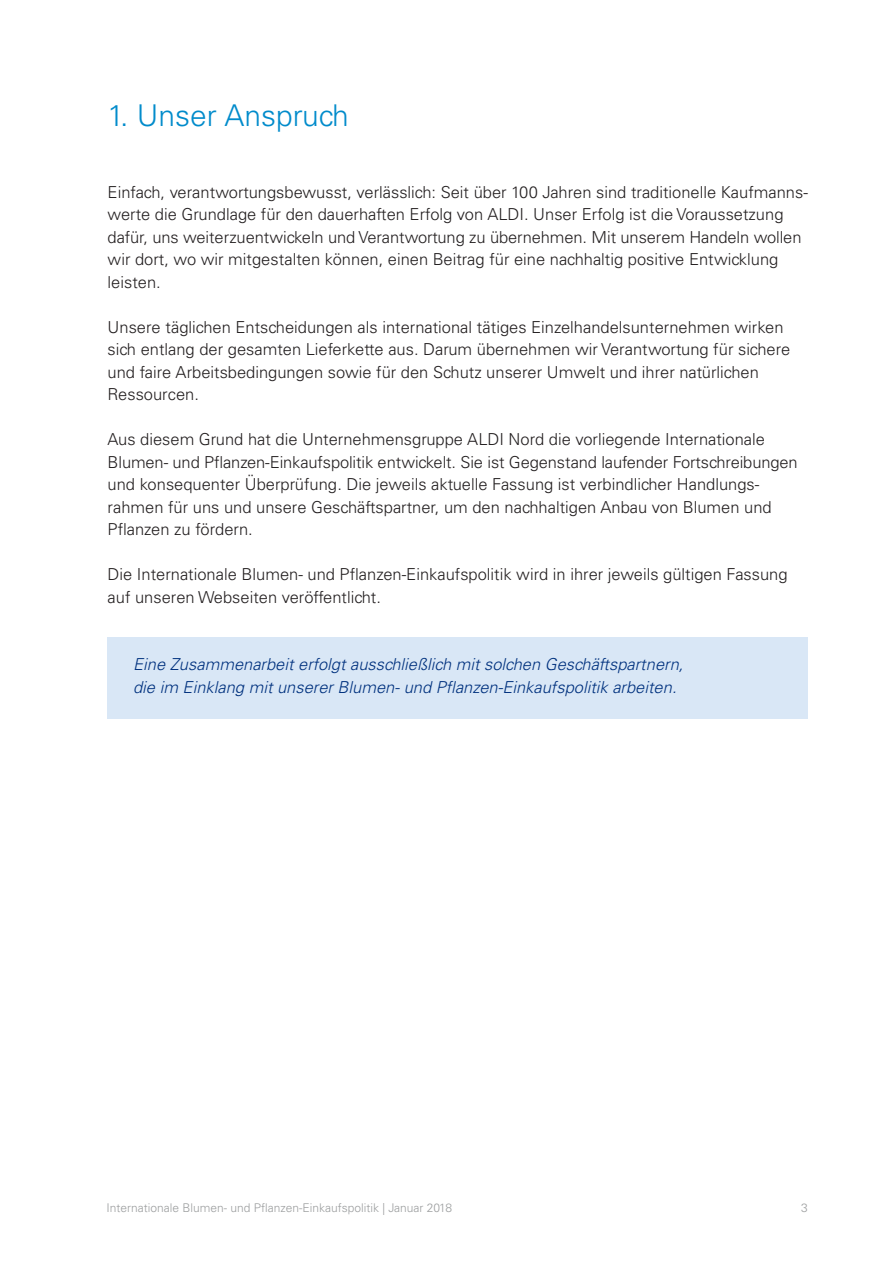
<style>
.page{position:relative;width:893px;height:1263px;background:#fff}
.page>*{position:absolute;margin:0;border:0;box-sizing:border-box;transform-origin:0 0}
.HL{font:300 30px "Univers LT Std";color:#008bcb}
.Fließtext{font:300 16.5px/22.5px "Univers LT Std";color:#231f20}
.Kasten_Text{font:italic 300 16.5px "Univers LT Std";color:#00317e}
.t1{font:300 12px "Univers LT Std";color:#9c9e9f}
</style>
<div class="page">
<div style="left:108px;top:637px;width:700px;height:59px;background:#d9e7f6"></div>
<div style="left:108px;top:660px;width:700px;height:59px;background:#d9e7f6"></div>
<p class="HL" style="left:108px;top:97px;width:243px">1. Unser Anspruch</p>
<p class="Fließtext" style="left:108px;top:181px;width:702px">Einfach, verantwortungsbewusst, verlässlich: Seit über 100 Jahren sind traditionelle Kaufmanns&shy;werte die Grundlage für den dauerhaften Erfolg von ALDI. Unser Erfolg ist die Voraussetzung dafür, uns weiterzuentwickeln und Verantwortung zu übernehmen. Mit unserem Handeln wollen wir dort, wo wir mitgestalten können, einen Beitrag für eine nachhaltig positive Entwicklung leisten.</p>
<p class="Fließtext" style="left:108px;top:316px;width:684px">Unsere täglichen Entscheidungen als international tätiges Einzelhandelsunternehmen wirken sich entlang der gesamten Lieferkette aus. Darum übernehmen wir Verantwortung für sichere und faire Arbeitsbedingungen sowie für den Schutz unserer Umwelt und ihrer natürlichen Ressourcen.</p>
<p class="Fließtext" style="left:108px;top:428px;width:692px">Aus diesem Grund hat die Unternehmensgruppe ALDI Nord die vorliegende Internationale Blumen- und Pflanzen-Einkaufspolitik entwickelt. Sie ist Gegenstand laufender Fortschreibungen und konsequenter Überprüfung. Die jeweils aktuelle Fassung ist verbindlicher Handlungs&shy;rahmen für uns und unsere Geschäftspartner, um den nachhaltigen Anbau von Blumen und Pflanzen zu fördern.</p>
<p class="Fließtext" style="left:108px;top:563px;width:681px">Die Internationale Blumen- und Pflanzen-Einkaufspolitik wird in ihrer jeweils gültigen Fassung auf unseren Webseiten veröffentlicht.</p>
<p class="Kasten_Text" style="left:133px;top:654px;width:552px">Eine Zusammenarbeit erfolgt ausschließlich mit solchen Geschäftspartnern,</p>
<p class="Kasten_Text" style="left:133px;top:677px;width:545px">die im Einklang mit unserer Blumen- und Pflanzen-Einkaufspolitik arbeiten.</p>
<p class="t1" style="left:107px;top:1200px;width:347px">Internationale Blumen- und Pflanzen-Einkaufspolitik | Januar 2018</p>
<p class="t1" style="left:801px;top:1200px;width:8px">3</p>
</div>
